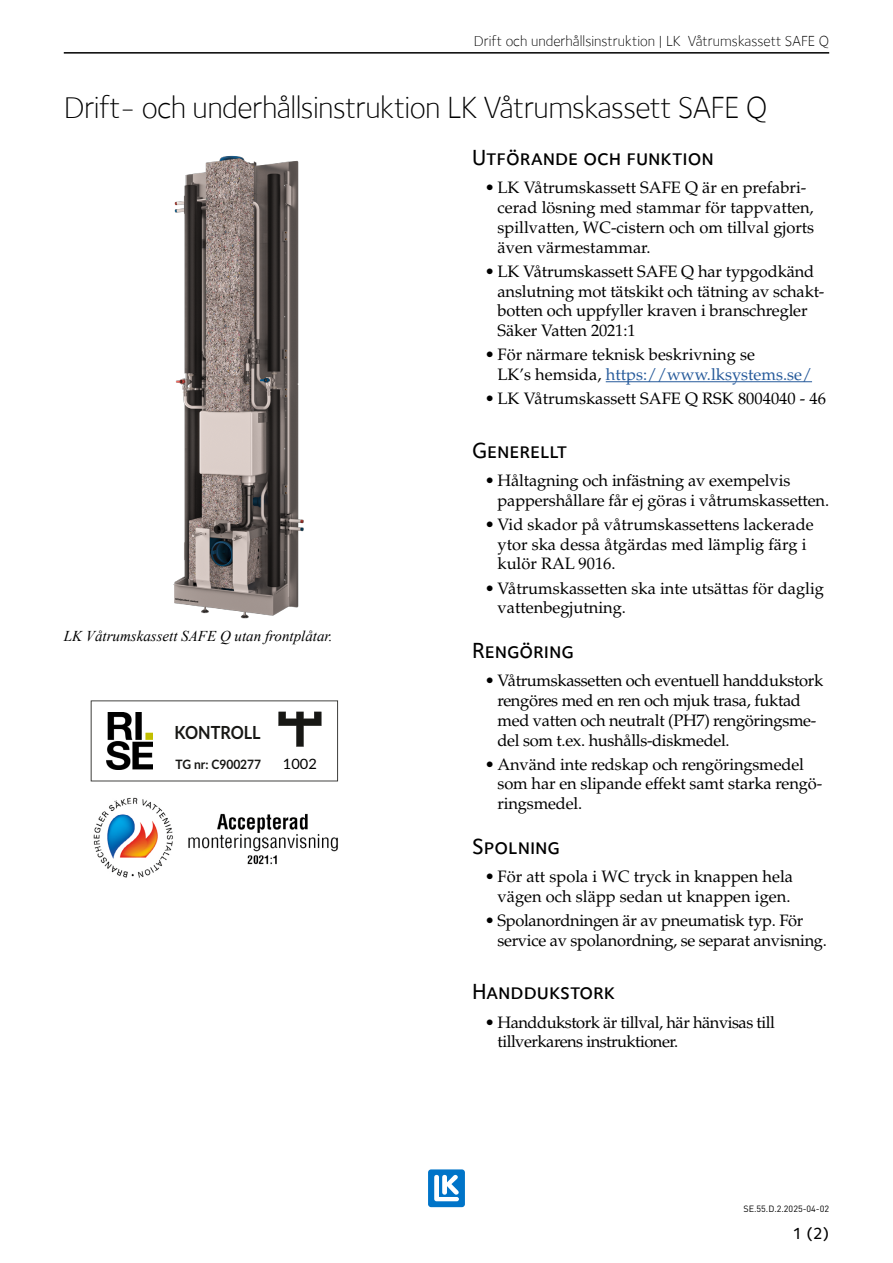
<style>
.page{position:relative;width:893px;height:1263px;background:#fff}
.page>*{position:absolute;margin:0;border:0;box-sizing:border-box;transform-origin:0 0}
.t1{font:300 31.5px "Foundry Sterling";letter-spacing:-.02em;color:#000}
.t2{font:22.5px "Foundry Sterling Medium Expert";color:#000}
.t3{font:700 18px "Lato";color:#171714;scale:.9 1}
.t4{font:16.5px/19.8px "Palatino LT Std";letter-spacing:-.01em;color:#000}
.t5{font:16.5px/19.8px "Palatino LT Std";letter-spacing:-.03em;color:#000}
.t6{font:500 16.5px "Foundry Sterling";color:#000}
.t7{font:300 15px "Foundry Sterling";color:#000}
.t8{font:italic 15px "Times New Roman";color:#000}
.t9{font:14.25px "Lato";color:#000}
.t10{font:700 12.9px "Lato";color:#171714;scale:.93 1}
.t11{font:9px "DIN Pro";color:#000}
.s1{color:#275b9b}
</style>
<div class="page">
<hr style="left:64px;top:52px;width:765px;height:2px;background:#000">
<div style="left:428px;top:1169px;width:37px;height:38px;background:#0074c8;border-radius:3px"></div>
<svg style="left:434px;top:1175px;width:25px;height:26px"></svg>
<hr style="left:606px;top:381px;width:206px;height:1px;background:#275b9b">
<img style="left:173px;top:155px;width:131px;height:464px">
<svg style="left:91px;top:700px;width:247px;height:81px"></svg>
<img style="left:107px;top:712px;width:45px;height:57px">
<img style="left:93px;top:797px;width:245px;height:81px">
<p class="t7" style="left:474px;top:32px;width:357px">Drift och underhållsinstruktion | LK Våtrumskassett SAFE Q</p>
<h1 class="t1" style="left:64px;top:89px;width:705px">Drift- och underhållsinstruktion LK Våtrumskassett SAFE Q</h1>
<p class="t8" style="left:64px;top:626px;width:270px">LK Våtrumskassett SAFE Q utan frontplåtar.</p>
<p class="t3" style="left:175px;top:719px;width:97px">KONTROLL</p>
<p class="t10" style="left:176px;top:755px;width:94px">TG nr: C900277</p>
<p class="t9" style="left:283px;top:754px;width:35px">1002</p>
<h2 class="t2" style="left:472px;top:144px;width:243px">Utförande och funktion</h2>
<p class="t4" style="left:497px;top:178px;width:318px;text-indent:-13px">• LK Våtrumskassett SAFE Q är en prefabri&shy;cerad lösning med stammar för tappvatten, spillvatten, WC-cistern och om tillval gjorts även värmestammar.</p>
<p class="t4" style="left:497px;top:262px;width:328px;text-indent:-13px">• LK Våtrumskassett SAFE Q har typgodkänd anslutning mot tätskikt och tätning av schakt&shy;botten och uppfyller kraven i branschregler Säker Vatten 2021:1</p>
<p class="t4" style="left:497px;top:345px;width:316px;text-indent:-13px">• För närmare teknisk beskrivning se<br>LK’s hemsida, <span class="s1">https://www.lksystems.se/</span></p>
<p class="t4" style="left:485px;top:389px;width:343px">• LK Våtrumskassett SAFE Q RSK 8004040 - 46</p>
<h2 class="t2" style="left:472px;top:437px;width:97px">Generellt</h2>
<p class="t4" style="left:497px;top:471px;width:333px;text-indent:-13px">• Håltagning och infästning av exempelvis pappershållare får ej göras i våtrumskassetten.</p>
<p class="t4" style="left:497px;top:515px;width:318px;text-indent:-13px">• Vid skador på våtrumskassettens lackerade ytor ska dessa åtgärdas med lämplig färg i kulör RAL 9016.</p>
<p class="t4" style="left:497px;top:578px;width:328px;text-indent:-13px">• Våtrumskassetten ska inte utsättas för daglig vattenbegjutning.</p>
<h2 class="t2" style="left:472px;top:637px;width:103px">Rengöring</h2>
<p class="t4" style="left:497px;top:671px;width:327px;text-indent:-13px">• Våtrumskassetten och eventuell handdukstork rengöres med en ren och mjuk trasa, fuktad med vatten och neutralt (PH7) rengöringsme&shy;del som t.ex. hushålls-diskmedel.</p>
<p class="t4" style="left:497px;top:754px;width:326px;text-indent:-13px">• Använd inte redskap och rengöringsmedel som har en slipande effekt samt starka rengö&shy;ringsmedel.</p>
<h2 class="t2" style="left:472px;top:833px;width:89px">Spolning</h2>
<p class="t4" style="left:485px;top:867px;width:310px;text-align:right">• För att spola i WC tryck in knappen hela vägen och släpp sedan ut knappen igen.</p>
<p class="t4" style="left:497px;top:911px;width:331px;text-indent:-13px">• Spolanordningen är av pneumatisk typ. För service av spolanordning, se separat anvisning.</p>
<h2 class="t2" style="left:472px;top:979px;width:145px">Handdukstork</h2>
<p class="t5" style="left:497px;top:1012px;width:279px;text-indent:-13px">• Handdukstork är tillval, här hänvisas till tillverkarens instruktioner.</p>
<p class="t11" style="left:743px;top:1201px;width:87px">SE.55.D.2.2025-04-02</p>
<p class="t6" style="left:792px;top:1223px;width:38px">1 (2)</p>
</div>
